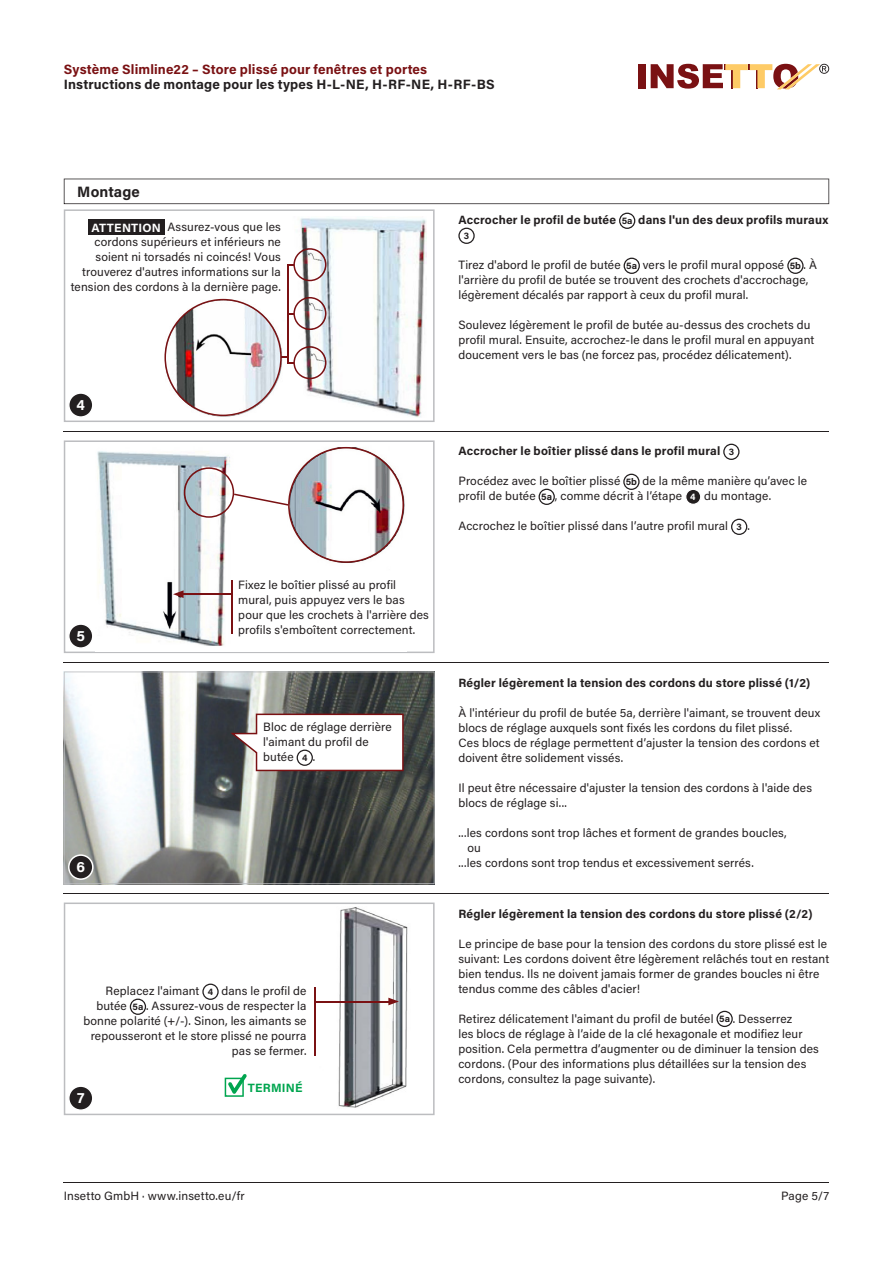
<style>
.page{position:relative;width:893px;height:1263px;background:#fff}
.page>*{position:absolute;margin:0;border:0;box-sizing:border-box;transform-origin:0 0}
.t1{font:700 15px "Acumin Pro";letter-spacing:.005em;color:#231f20}
.t2{font:700 15px "Acumin Pro";color:#fff}
.t3{font:700 13.5px "Acumin Pro";letter-spacing:.01em;color:#231f20}
.t4{font:700 13.5px "Acumin Pro";letter-spacing:.01em;color:#7a1113}
.t5{font:12px/15px "Acumin Pro";letter-spacing:.01em;color:#231f20}
.t6{font:700 12px "Acumin Pro";letter-spacing:.015em;color:#231f20}
.t7{font:700 12px "Acumin Pro";letter-spacing:.025em;color:#00a54f}
.t8{font:700 9.6px "Acumin Pro";color:#231f20}
.s1{font-weight:700;color:#fff}
.s2{font-weight:700;font-size:9.6px}
.s3{font-size:9.6px}
.s4{font-weight:700;font-size:9.6px;color:#fff}
</style>
<div class="page">
<svg style="left:64px;top:209px;width:371px;height:213px"></svg>
<img style="left:293px;top:217px;width:133px;height:201px">
<img style="left:166px;top:293px;width:120px;height:125px">
<svg style="left:64px;top:671px;width:371px;height:213px"></svg>
<svg style="left:64px;top:440px;width:371px;height:213px"></svg>
<img style="left:95px;top:445px;width:311px;height:206px">
<hr style="left:64px;top:1182px;width:765px;height:1px;background:#231f20">
<svg style="left:68px;top:392px;width:26px;height:26px"></svg>
<svg style="left:64px;top:179px;width:765px;height:25px"></svg>
<svg style="left:619px;top:213px;width:16px;height:16px"></svg>
<svg style="left:458px;top:228px;width:17px;height:16px"></svg>
<svg style="left:624px;top:258px;width:16px;height:16px"></svg>
<svg style="left:787px;top:258px;width:17px;height:16px"></svg>
<div style="left:88px;top:220px;width:76px;height:15px;background:#231f20"></div>
<hr style="left:288px;top:265px;width:1px;height:98px;background:#7a1113">
<svg style="left:288px;top:248px;width:38px;height:33px"></svg>
<svg style="left:164px;top:297px;width:162px;height:119px"></svg>
<hr style="left:64px;top:431px;width:765px;height:1px;background:#231f20">
<svg style="left:68px;top:854px;width:26px;height:26px"></svg>
<svg style="left:230px;top:714px;width:174px;height:57px"></svg>
<hr style="left:64px;top:893px;width:765px;height:1px;background:#231f20">
<hr style="left:64px;top:662px;width:765px;height:1px;background:#231f20">
<svg style="left:68px;top:623px;width:26px;height:26px"></svg>
<svg style="left:723px;top:444px;width:16px;height:16px"></svg>
<svg style="left:623px;top:474px;width:17px;height:16px"></svg>
<svg style="left:539px;top:489px;width:16px;height:16px"></svg>
<svg style="left:686px;top:490px;width:15px;height:14px"></svg>
<svg style="left:731px;top:519px;width:16px;height:16px"></svg>
<hr style="left:232px;top:580px;width:1px;height:54px;background:#7a1113">
<svg style="left:184px;top:447px;width:220px;height:116px"></svg>
<hr style="left:181px;top:593px;width:51px;height:2px;background:#7a1113">
<svg style="left:173px;top:590px;width:11px;height:8px"></svg>
<svg style="left:64px;top:902px;width:371px;height:213px"></svg>
<img style="left:320px;top:906px;width:91px;height:205px">
<svg style="left:68px;top:1085px;width:26px;height:26px"></svg>
<svg style="left:716px;top:1011px;width:17px;height:16px"></svg>
<svg style="left:202px;top:983px;width:17px;height:17px"></svg>
<svg style="left:130px;top:998px;width:16px;height:17px"></svg>
<hr style="left:314px;top:987px;width:1px;height:69px;background:#7a1113">
<hr style="left:315px;top:1001px;width:76px;height:1px;background:#7a1113">
<svg style="left:388px;top:998px;width:11px;height:7px"></svg>
<svg style="left:225px;top:1074px;width:22px;height:23px"></svg>
<div style="left:638px;top:64px;width:7px;height:24px;background:#7a1113"></div>
<svg style="left:651px;top:64px;width:178px;height:25px"></svg>
<p class="t4" style="left:64px;top:59px;width:365px">Système Slimline22 – Store plissé pour fenêtres et portes</p>
<p class="t3" style="left:64px;top:74px;width:432px">Instructions de montage pour les types H-L-NE, H-RF-NE, H-RF-BS</p>
<p class="t1" style="left:77px;top:181px;width:64px">Montage</p>
<p class="t5" style="left:71px;top:219px;width:212px;text-align:right"><span class="s1">ATTENTION</span> Assurez-vous que les cordons supérieurs et inférieurs ne soient ni torsadés ni coincés! Vous trouverez d'autres informations sur la tension des cordons à la dernière page.</p>
<p class="t2" style="left:77px;top:394px;width:10px">4</p>
<p class="t2" style="left:77px;top:625px;width:10px">5</p>
<p class="t2" style="left:76px;top:856px;width:10px">6</p>
<p class="t5" style="left:238px;top:577px;width:192px">Fixez le boîtier plissé au profil mural, puis appuyez vers le bas pour que les crochets à l'arrière des profils s'emboîtent correctement.</p>
<p class="t5" style="left:263px;top:719px;width:130px">Bloc de réglage derrière l'aimant du profil de butée <span class="s2">4</span> .</p>
<p class="t5" style="left:83px;top:983px;width:225px;text-align:right">Replacez l'aimant <span class="s2">4</span> dans le profil de butée <span class="s2">5a</span> . Assurez-vous de respecter la bonne polarité (+/-). Sinon, les aimants se repousseront et le store plissé ne pourra pas se fermer.</p>
<p class="t7" style="left:248px;top:1079px;width:56px">TERMINÉ</p>
<p class="t2" style="left:77px;top:1087px;width:9px">7</p>
<p class="t6" style="left:458px;top:212px;width:371px">Accrocher le profil de butée <span class="s3">5a</span> dans l'un des deux profils muraux</p>
<p class="t8" style="left:464px;top:229px;width:7px">3</p>
<p class="t5" style="left:458px;top:257px;width:360px">Tirez d'abord le profil de butée <span class="s2">5a</span> vers le profil mural opposé <span class="s2">5b</span> . À l'arrière du profil de butée se trouvent des crochets d'accrochage, légèrement décalés par rapport à ceux du profil mural.</p>
<p class="t5" style="left:458px;top:317px;width:357px">Soulevez légèrement le profil de butée au-dessus des crochets du profil mural. Ensuite, accrochez-le dans le profil mural en appuyant doucement vers le bas (ne forcez pas, procédez délicatement).</p>
<p class="t6" style="left:458px;top:443px;width:277px">Accrocher le boîtier plissé dans le profil mural <span class="s3">3</span></p>
<p class="t5" style="left:458px;top:473px;width:350px">Procédez avec le boîtier plissé <span class="s2">5b</span> de la même manière qu’avec le profil de butée <span class="s2">5a</span> , comme décrit à l’étape <span class="s4">4</span> du montage.</p>
<p class="t5" style="left:458px;top:518px;width:293px">Accrochez le boîtier plissé dans l’autre profil mural <span class="s2">3</span> .</p>
<p class="t6" style="left:458px;top:674px;width:354px">Régler légèrement la tension des cordons du store plissé (1/2)</p>
<p class="t5" style="left:458px;top:704px;width:363px">À l'intérieur du profil de butée 5a, derrière l'aimant, se trouvent deux blocs de réglage auxquels sont fixés les cordons du filet plissé.<br>Ces blocs de réglage permettent d’ajuster la tension des cordons et doivent être solidement vissés.</p>
<p class="t5" style="left:458px;top:779px;width:355px">Il peut être nécessaire d'ajuster la tension des cordons à l'aide des blocs de réglage si...</p>
<p class="t5" style="left:458px;top:824px;width:330px">...les cordons sont trop lâches et forment de grandes boucles,</p>
<p class="t5" style="left:467px;top:839px;width:15px">ou</p>
<p class="t5" style="left:458px;top:854px;width:297px">...les cordons sont trop tendus et excessivement serrés.</p>
<p class="t6" style="left:458px;top:905px;width:356px">Régler légèrement la tension des cordons du store plissé (2/2)</p>
<p class="t5" style="left:458px;top:935px;width:372px">Le principe de base pour la tension des cordons du store plissé est le suivant: Les cordons doivent être légèrement relâchés tout en restant bien tendus. Ils ne doivent jamais former de grandes boucles ni être tendus comme des câbles d'acier!</p>
<p class="t5" style="left:458px;top:1010px;width:362px">Retirez délicatement l'aimant du profil de butéel <span class="s2">5a</span> . Desserrez<br>les blocs de réglage à l’aide de la clé hexagonale et modifiez leur position. Cela permettra d’augmenter ou de diminuer la tension des cordons. (Pour des informations plus détaillées sur la tension des cordons, consultez la page suivante).</p>
<p class="t5" style="left:64px;top:1187px;width:182px">Insetto GmbH · www.insetto.eu/fr</p>
<p class="t5" style="left:781px;top:1187px;width:50px">Page 5/7</p>
</div>
